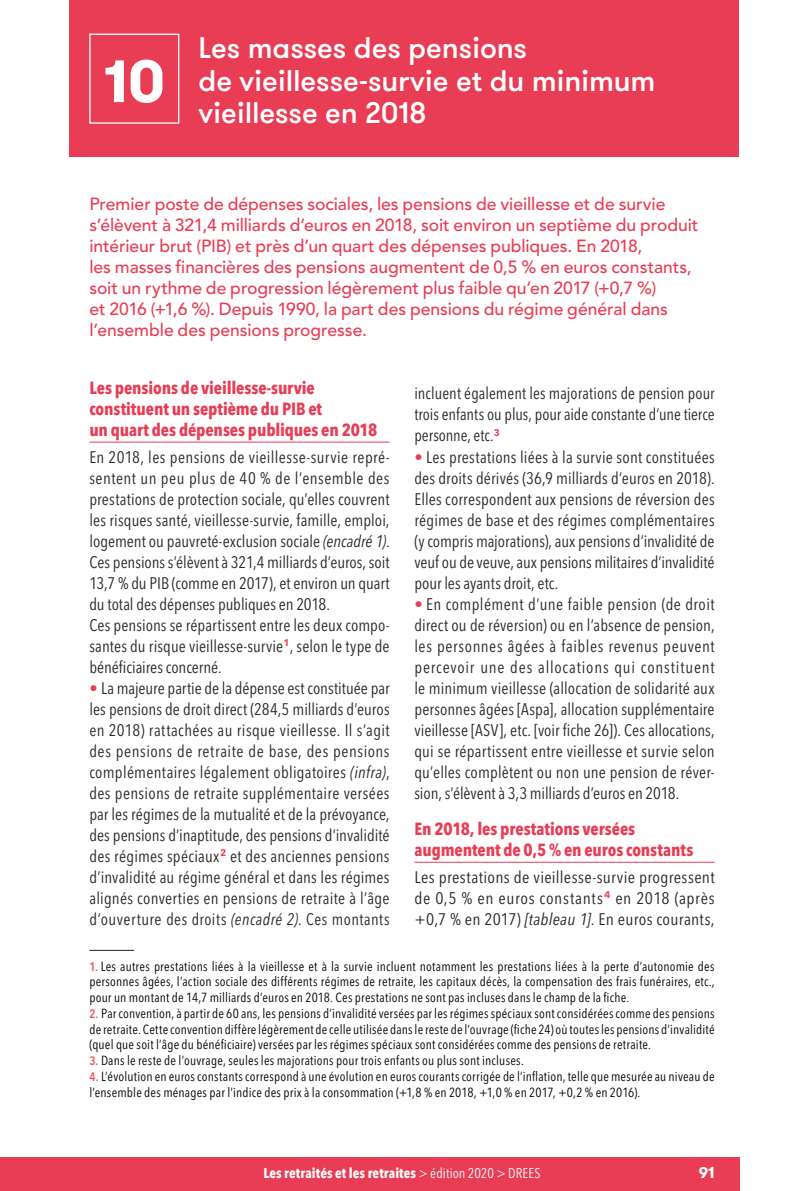
<style>
.page{position:relative;width:794px;height:1191px;background:#fff}
.page>*{position:absolute;margin:0;border:0;box-sizing:border-box;transform-origin:0 0}
.Fiche_num{font:700 59.5px "GT Walsheim";color:#fff}
.Titre_1__Titre_Fiche{font:500 29.75px/32.4px "GT Walsheim";letter-spacing:-.005em;color:#fff}
.Chapo{font:500 17.5px/21px "Avenir LT Std";color:#e83d54}
.Titre_2__Inter{font:700 condensed 17.5px/21px "Avenir Next LT Pro";letter-spacing:-.005em;color:#e83d54}
.Texte{font:condensed 16.62px/21px "Avenir Next LT Pro";color:#272726;text-align:justify}
.Texte-2{font:condensed 16.62px/21px "Avenir Next LT Pro";color:#272726;text-align:justify;scale:1.04 1}
.t1{font:700 15.75px "GT Walsheim";color:#fff}
.t2{font:700 condensed 14px "Avenir Next LT Pro";letter-spacing:.01em;color:#fff}
.t3{font:condensed 13.12px/15.8px "Avenir Next LT Pro";letter-spacing:.015em;color:#000;text-align:justify}
.s1{font-style:italic}
.s2{color:#e83d54}
.s3{font-weight:600;font-size:12.25px;color:#eb5762}
.s4{font-weight:400}
</style>
<div class="page">
<div style="left:0;top:1157px;width:739px;height:34px;background:#e83d54"></div>
<div style="left:69px;top:0;width:670px;height:156px;background:#e83d54"></div>
<div style="left:89px;top:34px;width:90px;height:90px;border:1px solid #fff"></div>
<hr style="left:89px;top:442px;width:300px;height:1px;background:#e83d54">
<hr style="left:414px;top:862px;width:300px;height:1px;background:#e83d54">
<hr style="left:89px;top:950px;width:45px;height:1px;background:#272726">
<p class="Fiche_num" style="left:104px;top:43px;width:63px">10</p>
<p class="Titre_1__Titre_Fiche" style="left:198px;top:31px;width:458px">Les masses des pensions<br>de vieillesse-survie et du minimum vieillesse en 2018</p>
<p class="Chapo" style="left:89px;top:194px;width:610px">Premier poste de dépenses sociales, les pensions de vieillesse et de survie s’élèvent à 321,4 milliards d’euros en 2018, soit environ un septième du produit intérieur brut (PIB) et près d’un quart des dépenses publiques. En 2018,<br>les masses financières des pensions augmentent de 0,5 % en euros constants, soit un rythme de progression légèrement plus faible qu’en 2017 (+0,7 %)<br>et 2016 (+1,6 %). Depuis 1990, la part des pensions du régime général dans l’ensemble des pensions progresse.</p>
<p class="Titre_2__Inter" style="left:89px;top:377px;width:289px">Les pensions de vieillesse-survie constituent un septième du PIB et<br>un quart des dépenses publiques en 2018</p>
<p class="Texte" style="left:89px;top:446px;width:302px">En 2018, les pensions de vieillesse-survie repré&shy;sentent un peu plus de 40 % de l’ensemble des prestations de protection sociale, qu’elles couvrent les risques santé, vieillesse-survie, famille, emploi, logement ou pauvreté-exclusion sociale <span class="s1">(encadré 1)</span>.<br>Ces pensions s’élèvent à 321,4 milliards d’euros, soit 13,7 % du PIB (comme en 2017), et environ un quart du total des dépenses publiques en 2018.</p>
<p class="Texte" style="left:89px;top:614px;width:302px">Ces pensions se répartissent entre les deux compo&shy;santes du risque vieillesse-survie<sup>1</sup>, selon le type de bénéficiaires concerné.</p>
<p class="Texte" style="left:89px;top:677px;width:302px"><span class="s2">•</span> La majeure partie de la dépense est constituée par les pensions de droit direct (284,5 milliards d’euros en 2018) rattachées au risque vieillesse. Il s’agit des pensions de retraite de base, des pensions complémentaires légalement obligatoires <span class="s1">(infra)</span>, des pensions de retraite supplémentaire versées par les régimes de la mutualité et de la prévoyance, des pensions d’inaptitude, des pensions d’invalidité des régimes spéciaux<sup>2</sup> et des anciennes pensions d’invalidité au régime général et dans les régimes alignés converties en pensions de retraite à l’âge d’ouverture des droits <span class="s1">(encadré 2)</span>. Ces montants</p>
<p class="Texte" style="left:414px;top:383px;width:302px">incluent également les majorations de pension pour trois enfants ou plus, pour aide constante d’une tierce personne, etc.<sup>3</sup></p>
<p class="Texte" style="left:414px;top:446px;width:302px"><span class="s2">•</span> Les prestations liées à la survie sont constituées des droits dérivés (36,9 milliards d’euros en 2018).<br>Elles correspondent aux pensions de réversion des régimes de base et des régimes complémentaires (y compris majorations), aux pensions d’invalidité de veuf ou de veuve, aux pensions militaires d’invalidité pour les ayants droit, etc.</p>
<p class="Texte" style="left:414px;top:593px;width:302px"><span class="s2">•</span> En complément d’une faible pension (de droit direct ou de réversion) ou en l’absence de pension, les personnes âgées à faibles revenus peuvent percevoir une des allocations qui constituent le minimum vieillesse (allocation de solidarité aux personnes âgées [Aspa], allocation supplémentaire vieillesse [ASV], etc. [voir fiche 26]). Ces allocations, qui se répartissent entre vieillesse et survie selon qu’elles complètent ou non une pension de réver&shy;sion, s’élèvent à 3,3 milliards d’euros en 2018.</p>
<p class="Titre_2__Inter" style="left:414px;top:818px;width:280px">En 2018, les prestations versées augmentent de 0,5 % en euros constants</p>
<p class="Texte-2" style="left:414px;top:866px;width:290px">Les prestations de vieillesse-survie progressent de 0,5 % en euros constants<sup>4</sup> en 2018 (après +0,7 % en 2017) <span class="s1">[tableau 1]</span>. En euros courants,</p>
<p class="t3" style="left:89px;top:958px;width:627px"><span class="s3">1.</span> Les autres prestations liées à la vieillesse et à la survie incluent notamment les prestations liées à la perte d’autonomie des personnes âgées, l’action sociale des différents régimes de retraite, les capitaux décès, la compensation des frais funéraires, etc., pour un montant de 14,7 milliards d’euros en 2018. Ces prestations ne sont pas incluses dans le champ de la fiche.</p>
<p class="t3" style="left:89px;top:1005px;width:627px"><span class="s3">2.</span> Par convention, à partir de 60 ans, les pensions d’invalidité versées par les régimes spéciaux sont considérées comme des pensions de retraite. Cette convention diffère légèrement de celle utilisée dans le reste de l’ouvrage (fiche 24) où toutes les pensions d’invalidité (quel que soit l’âge du bénéficiaire) versées par les régimes spéciaux sont considérées comme des pensions de retraite.</p>
<p class="t3" style="left:89px;top:1052px;width:436px"><span class="s3">3.</span> Dans le reste de l’ouvrage, seules les majorations pour trois enfants ou plus sont incluses.</p>
<p class="t3" style="left:89px;top:1068px;width:626px"><span class="s3">4.</span> L’évolution en euros constants correspond à une évolution en euros courants corrigée de l’inflation, telle que mesurée au niveau de l’ensemble des ménages par l’indice des prix à la consommation (+1,8 % en 2018, +1,0 % en 2017, +0,2 % en 2016).</p>
<p class="t2" style="left:263px;top:1165px;width:279px">Les retraités et les retraites <span class="s4">&gt; édition 2020 &gt; DREES</span></p>
<p class="t1" style="left:698px;top:1162px;width:17px">91</p>
</div>
